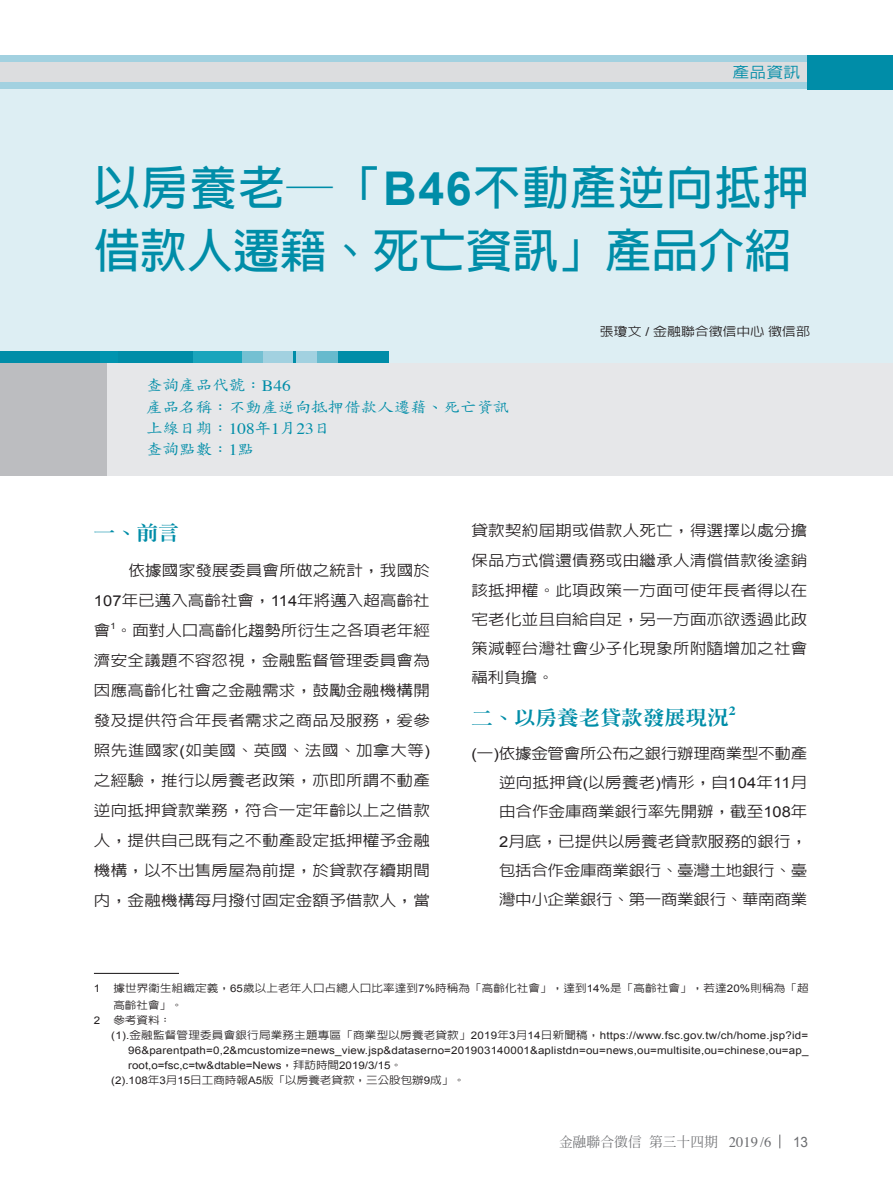
<style>
.page{position:relative;width:893px;height:1191px;background:#fff}
.page>*{position:absolute;margin:0;border:0;box-sizing:border-box;transform-origin:0 0}
._01_專題題目_01{font:700 46.5px/63px "AR Hei B5";color:#008da8}
._03_大標題{font:800 19.5px "AR Ming B5";color:#008da8;scale:1.1 1}
._03_大標題-2{font:500 15.3px "AR Hei B5";color:#008da8;scale:1.1 1}
._07_內文{font:500 15px/30px "AR Hei B5";letter-spacing:.015em;color:#231f20;text-align:justify;scale:1.1 1}
._06_前言{font:500 15px "AR Kai B5";color:#008da8;scale:1.1 1}
.t1{font:14.25px "Arial";color:#6c6d70;scale:.95 1}
.t2{font:500 13.8px "AR Ming B5";color:#6c6d70}
._03_大標題-3{font:700 12.45px "Times";color:#008da8;scale:1.1 1}
._02_作者OK{font:500 12.3px "AR Hei B5";color:#231f20;scale:1.13 1}
._11_備註{font:10.5px/15px "Arial";letter-spacing:.015em;color:#231f20;text-align:justify;scale:1.1 1}
._11_備註-2{font:500 10.5px/16.5px "AR Hei B5";letter-spacing:.01em;color:#231f20;scale:1.1 1}
._07_內文-2{font:8.7px "Arial";color:#231f20;scale:1.1 1}
.s1{font-family:"Arial"}
.s2{font-family:"Times";font-weight:400;font-size:15.75px}
.s3{font-family:"Arial";font-weight:400}
.s4{font-family:"AR Hei B5";font-weight:500}
.s5{font-family:"Times";font-weight:400;font-size:14.55px}
</style>
<div class="page">
<svg style="left:779px;top:1134px;width:1px;height:14px"></svg>
<div style="left:0;top:55px;width:893px;height:34px;background:#a2d1e0"></div>
<div style="left:0;top:62px;width:893px;height:20px;background:#dcdddf"></div>
<div style="left:0;top:89px;width:893px;height:275px;background:#ddeef3"></div>
<div style="left:0;top:351px;width:388px;height:13px;background:#008da8"></div>
<div style="left:100px;top:351px;width:18px;height:13px;background:#0094af"></div>
<div style="left:193px;top:351px;width:49px;height:13px;background:#1aa5bc"></div>
<div style="left:242px;top:351px;width:21px;height:13px;background:#74c0d2"></div>
<div style="left:263px;top:351px;width:29px;height:13px;background:#a2d1e0"></div>
<div style="left:297px;top:351px;width:20px;height:13px;background:#a2d1e0"></div>
<div style="left:317px;top:351px;width:21px;height:13px;background:#67bacd"></div>
<hr style="left:94px;top:973px;width:85px;height:1px;background:#231f20">
<div style="left:9px;top:363px;width:884px;height:113px;background:#e6e7e9"></div>
<div style="left:0;top:363px;width:106px;height:113px;background:#bcbdc0"></div>
<div style="left:808px;top:55px;width:85px;height:34px;background:#008da8"></div>
<p class="_03_大標題-2" style="left:732px;top:65px;width:63px">產品資訊</p>
<p class="_01_專題題目_01" style="left:94px;top:155px;width:717px">以房養老─「<span class="s1">B46</span>不動產逆向抵押借款人遷籍、死亡資訊」產品介紹</p>
<p class="_06_前言" style="left:146px;top:378px;width:133px">查詢產品代號：<span class="s2">B46</span></p>
<p class="_06_前言" style="left:146px;top:399px;width:332px">產品名稱：不動產逆向抵押借款人遷藉、死亡資訊</p>
<p class="_06_前言" style="left:146px;top:420px;width:169px">上線日期：<span class="s2">108</span>年<span class="s2">1</span>月<span class="s2">23</span>日</p>
<p class="_06_前言" style="left:146px;top:441px;width:99px">查詢點數：<span class="s2">1</span>點</p>
<p class="_02_作者OK" style="left:600px;top:325px;width:187px">張瓊文 <span class="s3">/</span> 金融聯合徵信中心徵信部</p>
<p class="_03_大標題" style="left:94px;top:522px;width:79px">一、前言</p>
<p class="_07_內文" style="left:94px;top:555px;width:307px;text-indent:34px">依據國家發展委員會所做之統計，我國於<span class="s3">107</span>年已邁入高齡社會，<span class="s3">114</span>年將邁入超高齡社會。面對人口高齡化趨勢所衍生之各項老年經</p>
<p class="_07_內文-2" style="left:110px;top:620px;width:6px">1</p>
<p class="_07_內文" style="left:94px;top:645px;width:307px">濟安全議題不容忽視，金融監督管理委員會為因應高齡化社會之金融需求，鼓勵金融機構開發及提供符合年長者需求之商品及服務，爰參照先進國家<span class="s3">(</span>如美國、英國、法國、加拿大等<span class="s3">)</span>之經驗，推行以房養老政策，亦即所謂不動產逆向抵押貸款業務，符合一定年齡以上之借款人，提供自己既有之不動產設定抵押權予金融機構，以不出售房屋為前提，於貸款存續期間內，金融機構每月撥付固定金額予借款人，當</p>
<p class="_07_內文" style="left:471px;top:515px;width:307px;line-height:29.5px">貸款契約屆期或借款人死亡，得選擇以處分擔保品方式償還債務或由繼承人清償借款後塗銷該抵押權。此項政策一方面可使年長者得以在宅老化並且自給自足，另一方面亦欲透過此政策減輕台灣社會少子化現象所附隨增加之社會福利負擔。</p>
<p class="_03_大標題" style="left:471px;top:708px;width:235px">二、以房養老貸款發展現況</p>
<p class="_03_大標題-3" style="left:729px;top:699px;width:8px">2</p>
<p class="_07_內文" style="left:499px;top:738px;width:282px;line-height:29.2px;text-indent:-28px"><span class="s3">(</span>一<span class="s3">)</span>依據金管會所公布之銀行辦理商業型不動產逆向抵押貸<span class="s3">(</span>以房養老<span class="s3">)</span>情形，自<span class="s3">104</span>年<span class="s3">11</span>月由合作金庫商業銀行率先開辦，截至<span class="s3">108</span>年<span class="s3">2</span>月底，已提供以房養老貸款服務的銀行，包括合作金庫商業銀行、臺灣土地銀行、臺灣中小企業銀行、第一商業銀行、華南商業</p>
<p class="_11_備註-2" style="left:113px;top:980px;width:633px;text-indent:-20px"><span class="s3">1</span> 據世界衛生組織定義，<span class="s3">65</span>歲以上老年人口占總人口比率達到<span class="s3">7%</span>時稱為「高齡化社會」，達到<span class="s3">14%</span>是「高齡社會」，若達<span class="s3">20%</span>則稱為「超高齡社會」。</p>
<p class="_11_備註-2" style="left:94px;top:1011px;width:72px"><span class="s3">2</span> 參考資料：</p>
<p class="_11_備註" style="left:128px;top:1027px;width:620px;text-indent:-17px">(1).<span class="s4">金融監督管理委員會銀行局業務主題專區「商業型以房養老貸款」</span>2019<span class="s4">年</span>3<span class="s4">月</span>14<span class="s4">日新聞稿，</span>https://www.fsc.gov.tw/ch/home.jsp?id= 96&amp;parentpath=0,2&amp;mcustomize=news_view.jsp&amp;dataserno=201903140001&amp;aplistdn=ou=news,ou=multisite,ou=chinese,ou=ap_ root,o=fsc,c=tw&amp;dtable=News<span class="s4">，拜訪時間</span>2019/3/15<span class="s4">。</span></p>
<p class="_11_備註-2" style="left:111px;top:1071px;width:323px"><span class="s3">(2).108</span>年<span class="s3">3</span>月<span class="s3">15</span>日工商時報<span class="s3">A5</span>版「以房養老貸款，三公股包辦<span class="s3">9</span>成」。</p>
<p class="t2" style="left:559px;top:1135px;width:214px">金融聯合徵信第三十四期 <span class="s5">2019 /6</span></p>
<p class="t1" style="left:793px;top:1132px;width:17px">13</p>
</div>
